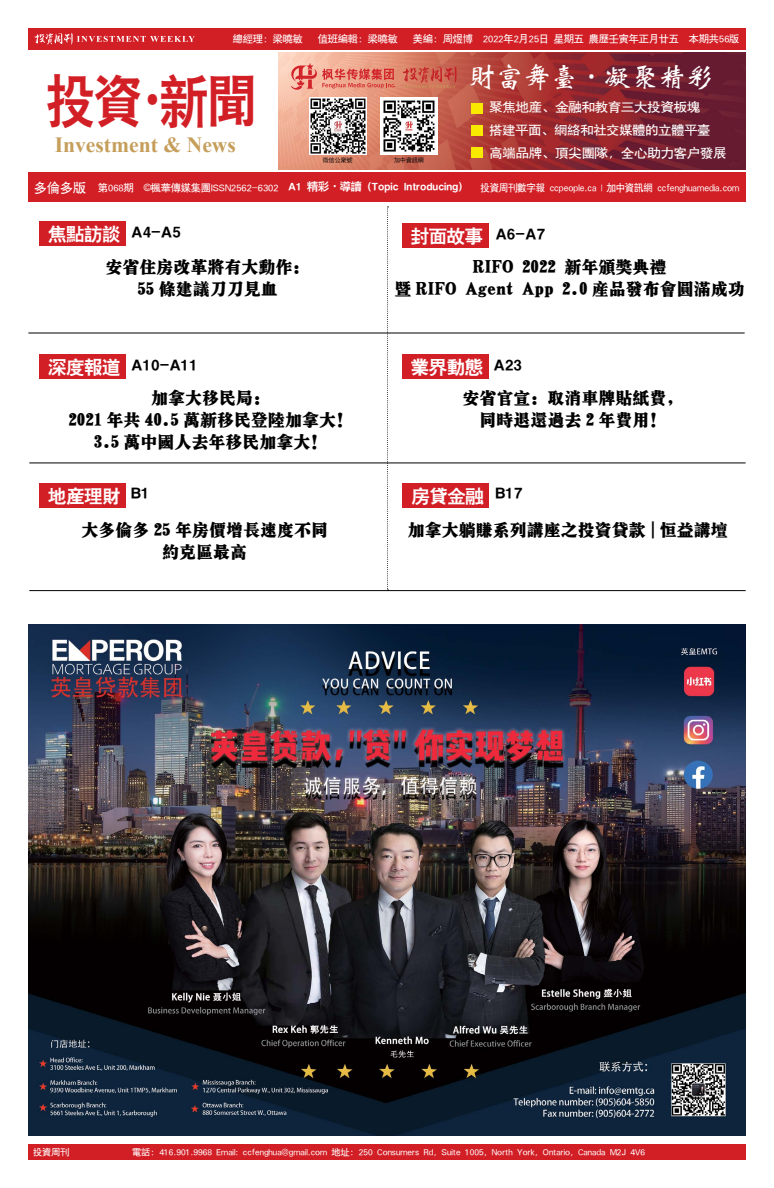
<style>
.page{position:relative;width:774px;height:1188px;background:#fff}
.page>*{position:absolute;margin:0;border:0;box-sizing:border-box;transform-origin:0 0}
.t1{font:55.5px "FDH";color:#d21f26;scale:.86 1}
.t2{font:27.3px "FWT";color:#fff}
.t3{font:700 21.6px "Times New Roman";color:#c59e5a}
.t4{font:18px "FDH";color:#fff}
.t5{font:17px/22px "H Ya 0 gf";color:#000;text-align:center}
.t6{font:16px "FDH";color:#000}
.t7{font:12.4px "FHT";color:#fff;scale:1.06 1}
.t8{font:12.2px "FHT";color:#fff;scale:1.06 1}
.t9{font:11px "FDH";color:#fff}
.t10{font:10px "FHT";color:#fff}
.t11{font:10px "FHT";color:#fff;scale:.92 1}
.t12{font:9px "FHT";color:#fff}
.t13{font:6px "FPH";color:#000}
.s1{font-family:"FHT";font-size:13px}
.s2{font-family:"FHT";font-size:10px}
.s3{font-family:"Arial";font-size:10px}
.s4{font-size:18px;color:#fff}
</style>
<div class="page">
<div style="left:28px;top:1145px;width:718px;height:15px;background:#d21f26"></div>
<div style="left:28px;top:28px;width:718px;height:21px;background:#d21f26"></div>
<svg style="left:34px;top:33px;width:161px;height:12px"></svg>
<div style="left:28px;top:172px;width:718px;height:30px;background:#d21f26"></div>
<svg style="left:387px;top:206px;width:2px;height:384px"></svg>
<hr style="left:28px;top:333px;width:717px;height:1px;background:#000">
<hr style="left:29px;top:463px;width:717px;height:1px;background:#000">
<hr style="left:29px;top:590px;width:717px;height:1px;background:#000">
<div style="left:402px;top:354px;width:86px;height:25px;background:#d21f26"></div>
<div style="left:39px;top:221px;width:87px;height:25px;background:#d21f26"></div>
<div style="left:39px;top:483px;width:87px;height:25px;background:#d21f26"></div>
<div style="left:39px;top:354px;width:87px;height:25px;background:#d21f26"></div>
<div style="left:402px;top:223px;width:86px;height:25px;background:#d21f26"></div>
<div style="left:402px;top:483px;width:86px;height:25px;background:#d21f26"></div>
<img style="left:279px;top:53px;width:467px;height:116px">
<svg style="left:291px;top:63px;width:105px;height:27px;background:#e78777"></svg>
<svg style="left:403px;top:67px;width:54px;height:21px"></svg>
<div style="left:472px;top:103px;width:11px;height:10px;background:#f9e900"></div>
<div style="left:472px;top:125px;width:11px;height:11px;background:#f9e900"></div>
<div style="left:472px;top:148px;width:11px;height:10px;background:#f9e900"></div>
<img style="left:310px;top:97px;width:56px;height:57px">
<img style="left:381px;top:97px;width:57px;height:57px">
<img style="left:28px;top:625px;width:718px;height:510px">
<p class="t10" style="left:233px;top:34px;width:72px">总经理：梁晓敏</p>
<p class="t10" style="left:318px;top:34px;width:81px">值班编辑：梁晓敏</p>
<p class="t10" style="left:413px;top:34px;width:328px">美编：周煜博 2022年2月25日 星期五 农历壬寅年正月廿五 本期共56版</p>
<h1 class="t1" style="left:48px;top:71px;width:245px">投资·新闻</h1>
<p class="t3" style="left:55px;top:129px;width:183px">Investment &amp; News</p>
<p class="t9" style="left:34px;top:181px;width:429px"><span class="s1">多伦多版</span> <span class="s2">第068期</span> <span class="s3">©</span><span class="s2">枫华传媒集团ISSN2562-6302</span> A1 精彩·导读 (Topic Introducing)</p>
<p class="t11" style="left:481px;top:182px;width:283px">投资周刊数字报 ccpeople.ca | 加中资讯网 ccfenghuamedia.com</p>
<p class="t6" style="left:49px;top:223px;width:134px"><span class="s4">焦点访谈</span> A4-A5</p>
<h2 class="t2" style="left:469px;top:62px;width:246px">财富舞台·凝聚精彩</h2>
<p class="t7" style="left:490px;top:101px;width:200px">聚焦地产、金融和教育三大投资板块</p>
<p class="t7" style="left:490px;top:146px;width:225px">高端品牌、顶尖团队，全心助力客户发展</p>
<p class="t8" style="left:490px;top:123px;width:210px">搭建平面、网络和社交媒体的立体平台</p>
<p class="t13" style="left:323px;top:157px;width:31px">微信公众号</p>
<p class="t13" style="left:394px;top:157px;width:31px">加中资讯网</p>
<p class="t6" style="left:412px;top:225px;width:135px"><span class="s4">封面故事</span> A6-A7</p>
<p class="t5" style="left:106px;top:256px;width:205px">安省住房改革将有大动作：<br>55 条建议刀刀见血</p>
<p class="t5" style="left:394px;top:256px;width:352px">RIFO 2022 新年颁奖典礼<br>暨 RIFO Agent App 2.0 产品发布会圆满成功</p>
<p class="t6" style="left:49px;top:357px;width:151px"><span class="s4">深度报道</span> A10-A11</p>
<p class="t4" style="left:411px;top:358px;width:112px">业界动态 <sup>A23</sup></p>
<p class="t5" style="left:68px;top:387px;width:286px">加拿大移民局：<br>2021 年共 40.5 万新移民登陆加拿大！<br>3.5 万中国人去年移民加拿大！</p>
<p class="t5" style="left:463px;top:387px;width:222px">安省官宣：取消车牌贴纸费，同时退还过去 2 年费用！</p>
<p class="t4" style="left:412px;top:487px;width:112px">房贷金融 <sup>B17</sup></p>
<p class="t5" style="left:408px;top:519px;width:322px">加拿大躺赚系列讲座之投资贷款 | 恒益讲坛</p>
<p class="t4" style="left:49px;top:486px;width:102px">地产理财 <sup>B1</sup></p>
<p class="t5" style="left:82px;top:519px;width:248px">大多伦多 25 年房价增长速度不同约克区最高</p>
<p class="t12" style="left:34px;top:1148px;width:37px">投资周刊</p>
<p class="t12" style="left:133px;top:1148px;width:514px">电话：416.901.9968 Email: ccfenghua@gmail.com 地址：250 Consumers Rd, Suite 1005, North York, Ontario, Canada M2J 4V6</p>
</div>
